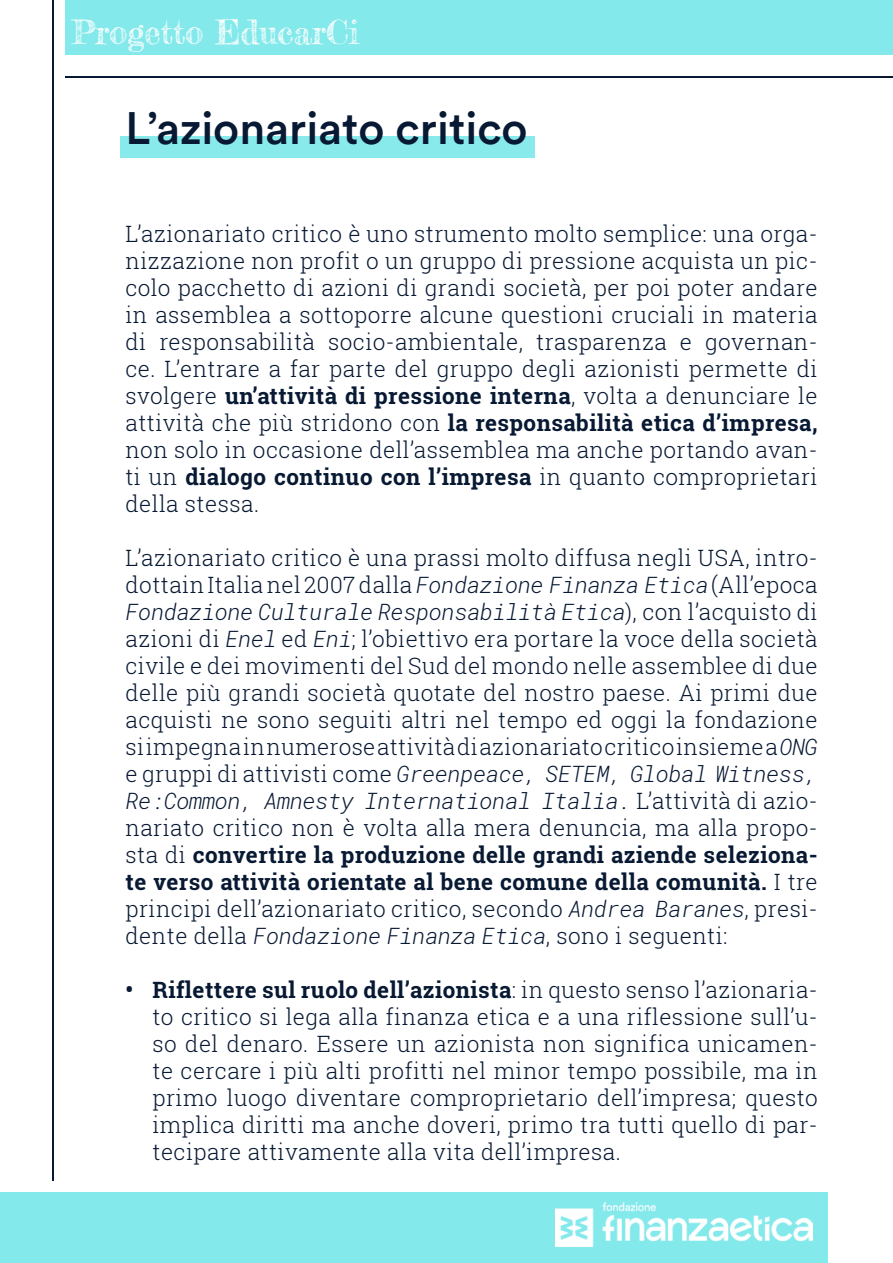
<style>
.page{position:relative;width:893px;height:1263px;background:#fff}
.page>*{position:absolute;margin:0;border:0;box-sizing:border-box;transform-origin:0 0}
.t1{font:500 45px "Circular Std";color:#081933}
.t2{font:33px "Frederickathe Great";color:#fff}
.t3{font:300 22.5px/27px "Roboto Slab";letter-spacing:.02em;color:#081933;text-align:justify}
.t4{font:italic 300 22.5px/27px "Roboto Mono";letter-spacing:-.02em;color:#081933}
.s1{font-weight:700}
.s2{font-family:"Roboto Mono";font-style:italic}
.s3{font-family:"Roboto Slab";font-style:normal}
</style>
<div class="page">
<div style="left:65px;top:0;width:828px;height:54px;background:#83e9eb"></div>
<div style="left:0;top:1193px;width:828px;height:70px;background:#83e9eb"></div>
<hr style="left:53px;top:0;width:1px;height:1181px;background:#081933">
<hr style="left:65px;top:76px;width:828px;height:1px;background:#081933">
<img style="left:556px;top:1202px;width:256px;height:44px">
<div style="left:120px;top:136px;width:415px;height:22px;background:#83e9eb"></div>
<h2 class="t2" style="left:72px;top:12px;width:289px">Progetto EducarCi</h2>
<h1 class="t1" style="left:125px;top:100px;width:404px">L’azionariato critico</h1>
<p class="t3" style="left:125px;top:219px;width:694px">L’azionariato critico è uno strumento molto semplice: una orga&shy;nizzazione non profit o un gruppo di pressione acquista un pic&shy;colo pacchetto di azioni di grandi società, per poi poter andare in assemblea a sottoporre alcune questioni cruciali in materia di responsabilità socio-ambientale, trasparenza e governan&shy;ce. L’entrare a far parte del gruppo degli azionisti permette di svolgere <span class="s1">un’attività di pressione interna</span>, volta a denunciare le attività che più stridono con <span class="s1">la responsabilità etica d’impresa, </span>non solo in occasione dell’assemblea ma anche portando avan&shy;ti un <span class="s1">dialogo continuo con l’impresa</span> in quanto comproprietari della stessa.</p>
<p class="t3" style="left:125px;top:543px;width:694px">L’azionariato critico è una prassi molto diffusa negli USA, intro&shy;dottain Italia nel 2007 dalla <span class="s2">Fondazione Finanza Etica</span> (All’epoca</p>
<p class="t4" style="left:125px;top:597px;width:694px">Fondazione Culturale Responsabilità Etica<span class="s3">), con l’acquisto di</span></p>
<p class="t3" style="left:126px;top:624px;width:694px">azioni di <span class="s2">Enel</span> ed <span class="s2">Eni</span>; l’obiettivo era portare la voce della società civile e dei movimenti del Sud del mondo nelle assemblee di due delle più grandi società quotate del nostro paese. Ai primi due acquisti ne sono seguiti altri nel tempo ed oggi la fondazione si impegna in numerose attività di azionariato critico insieme a <span class="s2">ONG</span></p>
<p class="t4" style="left:126px;top:759px;width:694px"><span class="s3">e gruppi di attivisti come</span> Greenpeace, SETEM, Global Witness,<br>Re:Common, Amnesty International Italia. <span class="s3">L’attività di azio-</span></p>
<p class="t3" style="left:126px;top:813px;width:694px">nariato critico non è volta alla mera denuncia, ma alla propo&shy;sta di <span class="s1">convertire la produzione delle grandi aziende seleziona&shy;te verso attività orientate al bene comune della comunità.</span> I tre principi dell’azionariato critico, secondo <span class="s2">Andrea Baranes</span>, presi&shy;dente della <span class="s2">Fondazione Finanza Etica</span>, sono i seguenti:</p>
<p class="t3" style="left:153px;top:975px;width:667px;text-indent:-27px"><span class="s1">• Riflettere sul ruolo dell’azionista</span>: in questo senso l’azionaria&shy;to critico si lega alla finanza etica e a una riflessione sull’u&shy;so del denaro. Essere un azionista non significa unicamen&shy;te cercare i più alti profitti nel minor tempo possibile, ma in primo luogo diventare comproprietario dell’impresa; questo implica diritti ma anche doveri, primo tra tutti quello di par&shy;tecipare attivamente alla vita dell’impresa.</p>
</div>
